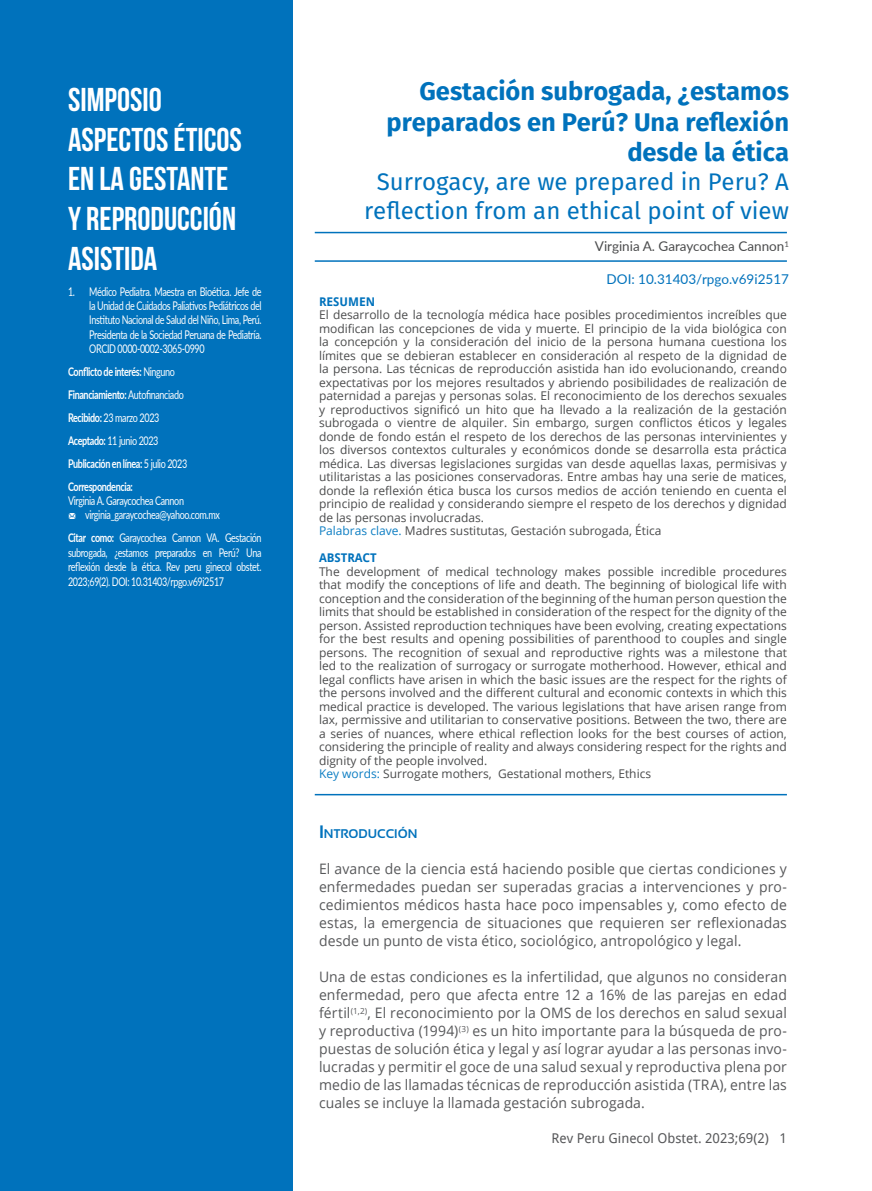
<style>
.page{position:relative;width:872px;height:1191px;background:#fff}
.page>*{position:absolute;margin:0;border:0;box-sizing:border-box;transform-origin:0 0}
.t1{font:700 33px/39.6px "Bebas Neue";color:#fff}
.t2{font:700 25.5px/30.6px "Fira Sans";color:#0072bc;text-align:right}
.t3{font:24px/28.8px "Fira Sans";color:#0072bc;text-align:center}
.t4{font:14.4px/18px "Open Sans";letter-spacing:.01em;color:#57585a;text-align:justify}
.t5{font:13.5px "Droid Sans";color:#57585a}
.t6{font:13.5px "Lato";color:#4b4c4d}
.t7{font:13.5px "Lato";color:#0072bc}
.t8{font:700 12.6px "Sansation";color:#0072bc}
.t9{font:12px/13.5px "Open Sans";color:#4b4c4d;text-align:justify}
.t10{font:12px/14.4px "Lato";letter-spacing:-.04em;color:#fff;text-align:justify;scale:.75 1}
.t11{font:700 12px "Lato";letter-spacing:-.04em;color:#fff;scale:.75 1}
.t12{font:700 12px "Droid Sans";color:#0072bc}
.s1{font-weight:400}
.s2{font-weight:700}
.s3{font-family:"Modern Pictograms"}
.s4{color:#0d7ec3}
.s5{font-size:18px}
</style>
<div class="page">
<div style="left:0;top:0;width:293px;height:1191px;background:#0072bc"></div>
<hr style="left:315px;top:232px;width:472px;height:1px;background:#0072bc">
<hr style="left:315px;top:260px;width:472px;height:2px;background:#0072bc">
<hr style="left:315px;top:794px;width:472px;height:1px;background:#0072bc">
<p class="t1" style="left:68px;top:80px;width:175px">SIMPOSIO<br>ASPECTOS ÉTICOS<br>EN LA GESTANTE<br>Y REPRODUCCIÓN<br>ASISTIDA</p>
<p class="t10" style="left:89px;top:283px;width:231px;text-indent:-21px">1. Médico Pediatra. Maestra en Bioética. Jefe de la Unidad de Cuidados Paliativos Pediátricos del Instituto Nacional de Salud del Niño, Lima, Perú.<br>Presidenta de la Sociedad Peruana de Pediatría.<br>ORCID 0000-0002-3065-0990</p>
<p class="t11" style="left:68px;top:363px;width:144px">Conflicto de interés: <span class="s1">Ninguno</span></p>
<p class="t11" style="left:68px;top:386px;width:156px">Financiamiento: <span class="s1">Autofinanciado</span></p>
<p class="t10" style="left:68px;top:410px;width:123px"><span class="s2">Recibido:</span> 23 marzo 2023</p>
<p class="t10" style="left:68px;top:433px;width:122px"><span class="s2">Aceptado:</span> 11 junio 2023</p>
<p class="t11" style="left:68px;top:454px;width:160px">Publicación en línea: <span class="s1">5 julio 2023</span></p>
<p class="t11" style="left:68px;top:477px;width:88px">Correspondencia:</p>
<p class="t10" style="left:68px;top:493px;width:156px">Virginia A. Garaycochea Cannon</p>
<p class="t10" style="left:68px;top:507px;width:204px"><span class="s3">m</span> virginia_garaycochea@yahoo.com.mx</p>
<p class="t10" style="left:68px;top:530px;width:259px"><span class="s2">Citar como:</span> Garaycochea Cannon VA. Gestación subrogada, ¿estamos preparados en Perú? Una reflexión desde la ética. Rev peru ginecol obstet.<br>2023;69(2). DOI: 10.31403/rpgo.v69i2517</p>
<p class="t2" style="left:386px;top:76px;width:404px">Gestación subrogada, ¿estamos preparados en Perú? Una reflexión desde la ética</p>
<p class="t3" style="left:364px;top:167px;width:426px">Surrogacy, are we prepared in Peru? A reflection from an ethical point of view</p>
<p class="t6" style="left:595px;top:237px;width:196px">Virginia A. Garaycochea Cannon<sup>1</sup></p>
<p class="t7" style="left:606px;top:269px;width:184px">DOI: 10.31403/rpgo.v69i2517</p>
<p class="t12" style="left:319px;top:293px;width:58px">RESUMEN</p>
<p class="t9" style="left:319px;top:308px;width:469px">El desarrollo de la tecnología médica hace posibles procedimientos increíbles que modifican las concepciones de vida y muerte. El principio de la vida biológica con la concepción y la consideración del inicio de la persona humana cuestiona los límites que se debieran establecer en consideración al respeto de la dignidad de la persona. Las técnicas de reproducción asistida han ido evolucionando, creando expectativas por los mejores resultados y abriendo posibilidades de realización de paternidad a parejas y personas solas. El reconocimiento de los derechos sexuales y reproductivos significó un hito que ha llevado a la realización de la gestación subrogada o vientre de alquiler. Sin embargo, surgen conflictos éticos y legales donde de fondo están el respeto de los derechos de las personas intervinientes y los diversos contextos culturales y económicos donde se desarrolla esta práctica médica. Las diversas legislaciones surgidas van desde aquellas laxas, permisivas y utilitaristas a las posiciones conservadoras. Entre ambas hay una serie de matices, donde la reflexión ética busca los cursos medios de acción teniendo en cuenta el principio de realidad y considerando siempre el respeto de los derechos y dignidad de las personas involucradas.</p>
<p class="t9" style="left:319px;top:524px;width:344px"><span class="s4">Palabras clave.</span> Madres sustitutas, Gestación subrogada, Ética</p>
<p class="t12" style="left:319px;top:549px;width:59px">ABSTRACT</p>
<p class="t9" style="left:319px;top:564px;width:469px">The development of medical technology makes possible incredible procedures that modify the conceptions of life and death. The beginning of biological life with conception and the consideration of the beginning of the human person question the limits that should be established in consideration of the respect for the dignity of the person. Assisted reproduction techniques have been evolving, creating expectations for the best results and opening possibilities of parenthood to couples and single persons. The recognition of sexual and reproductive rights was a milestone that led to the realization of surrogacy or surrogate motherhood. However, ethical and legal conflicts have arisen in which the basic issues are the respect for the rights of the persons involved and the different cultural and economic contexts in which this medical practice is developed. The various legislations that have arisen range from lax, permissive and utilitarian to conservative positions. Between the two, there are a series of nuances, where ethical reflection looks for the best courses of action, considering the principle of reality and always considering respect for the rights and dignity of the people involved.</p>
<p class="t9" style="left:319px;top:767px;width:333px"><span class="s4">Key words:</span> Surrogate mothers, Gestational mothers, Ethics</p>
<p class="t8" style="left:319px;top:827px;width:100px"><span class="s5">I</span>NTRODUCCIÓN</p>
<p class="t4" style="left:319px;top:859px;width:469px">El avance de la ciencia está haciendo posible que ciertas condiciones y enfermedades puedan ser superadas gracias a intervenciones y pro&shy;cedimientos médicos hasta hace poco impensables y, como efecto de estas, la emergencia de situaciones que requieren ser reflexionadas desde un punto de vista ético, sociológico, antropológico y legal.</p>
<p class="t4" style="left:319px;top:967px;width:469px">Una de estas condiciones es la infertilidad, que algunos no consideran enfermedad, pero que afecta entre 12 a 16% de las parejas en edad fértil<sup>(1,2)</sup>, El reconocimiento por la OMS de los derechos en salud sexual y reproductiva (1994)<sup>(3)</sup> es un hito importante para la búsqueda de pro&shy;puestas de solución ética y legal y así lograr ayudar a las personas invo&shy;lucradas y permitir el goce de una salud sexual y reproductiva plena por medio de las llamadas técnicas de reproducción asistida (TRA), entre las cuales se incluye la llamada gestación subrogada.</p>
<p class="t5" style="left:551px;top:1128px;width:237px">Rev Peru Ginecol Obstet. 2023;69(2) 1</p>
</div>
